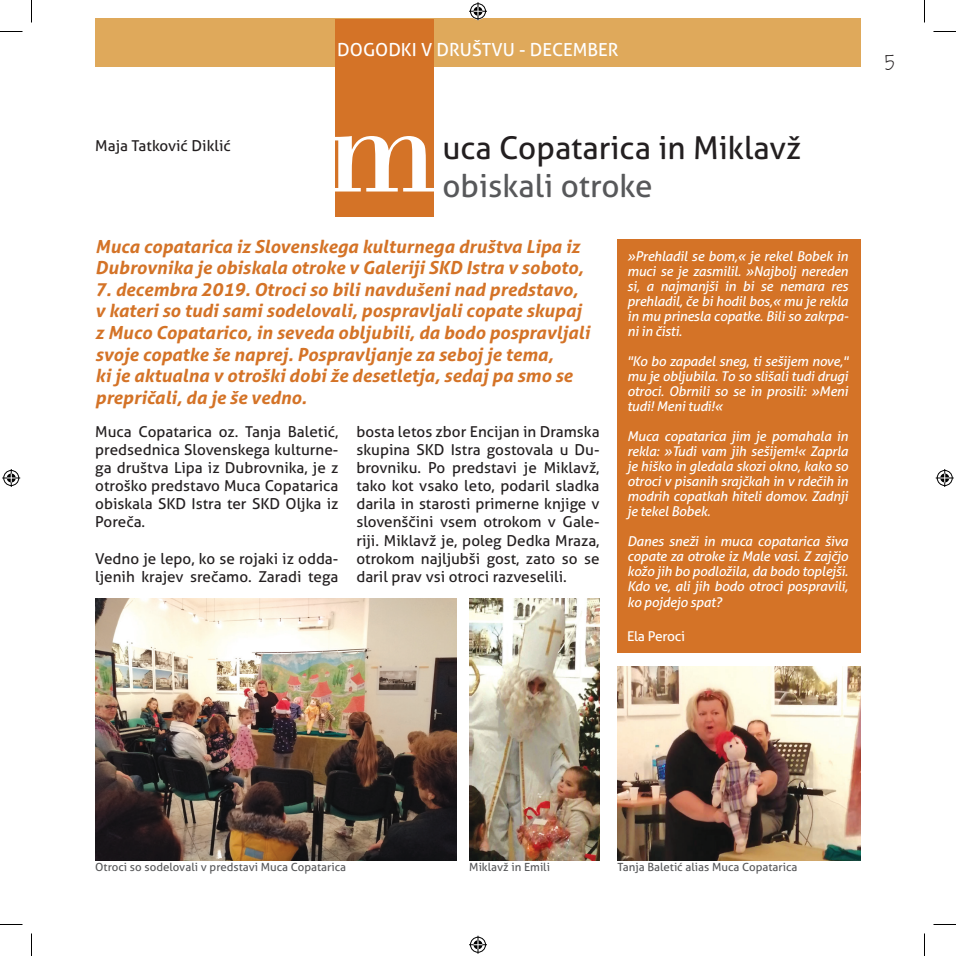
<style>
.page{position:relative;width:956px;height:956px;background:#fff}
.page>*{position:absolute;margin:0;border:0;box-sizing:border-box;transform-origin:0 0}
.t1{font:142.2px "Bodoni";color:#fff}
.t2{font:31.5px "Aller";color:#231f20}
.t3{font:31.5px "Aller";color:#57585a}
.t4{font:italic 700 18px/21.6px "Aller";color:#d47327}
.t5{font:18px "Aller";color:#fff}
.t6{font:18px "KG When Oceans Rise";color:#231f20}
.t7{font:15px/18.1px "Aller";color:#231f20;text-align:justify}
.t8{font:italic 13.5px/15px "Aller";letter-spacing:-.02em;color:#fff;text-align:justify}
.t9{font:13.5px "Aller";letter-spacing:-.02em;color:#fff}
.t10{font:11.25px "Aller";color:#57585a}
</style>
<div class="page">
<div style="left:618px;top:239px;width:243px;height:414px;background:#d47327"></div>
<div style="left:95px;top:19px;width:766px;height:48px;background:#dfa95b"></div>
<div style="left:336px;top:19px;width:98px;height:198px;background:#d47327"></div>
<img style="left:95px;top:598px;width:362px;height:263px">
<img style="left:469px;top:598px;width:131px;height:263px">
<img style="left:618px;top:667px;width:243px;height:194px">
<svg style="left:0;top:31px;width:22px;height:1px"></svg>
<svg style="left:933px;top:31px;width:23px;height:1px"></svg>
<svg style="left:0;top:924px;width:22px;height:1px"></svg>
<svg style="left:933px;top:924px;width:23px;height:1px"></svg>
<svg style="left:31px;top:0;width:1px;height:23px"></svg>
<svg style="left:31px;top:933px;width:1px;height:23px"></svg>
<svg style="left:924px;top:0;width:1px;height:23px"></svg>
<svg style="left:924px;top:933px;width:1px;height:23px"></svg>
<svg style="left:469px;top:2px;width:18px;height:18px"></svg>
<svg style="left:469px;top:936px;width:18px;height:18px"></svg>
<svg style="left:2px;top:469px;width:18px;height:18px"></svg>
<svg style="left:936px;top:469px;width:18px;height:18px"></svg>
<p class="t7" style="left:95px;top:137px;width:137px">Maja Tatković Diklić</p>
<h3 class="t5" style="left:337px;top:38px;width:283px">DOGODKI V DRUŠTVU - DECEMBER</h3>
<h1 class="t1" style="left:323px;top:61px;width:117px">m</h1>
<h2 class="t2" style="left:442px;top:129px;width:360px">uca Copatarica in Miklavž</h2>
<h2 class="t3" style="left:442px;top:166px;width:212px">obiskali otroke</h2>
<h3 class="t4" style="left:95px;top:235px;width:490px">Muca copatarica iz Slovenskega kulturnega društva Lipa iz<br>Dubrovnika je obiskala otroke v Galeriji SKD Istra v soboto,</h3>
<p class="t4" style="left:95px;top:278px;width:496px">7. decembra 2019. Otroci so bili navdušeni nad predstavo, v kateri so tudi sami sodelovali, pospravljali copate skupaj z Muco Copatarico, in seveda obljubili, da bodo pospravljali svoje copatke še naprej. Pospravljanje za seboj je tema,<br>ki je aktualna v otroški dobi že desetletja, sedaj pa smo se prepričali, da je še vedno.</p>
<p class="t7" style="left:95px;top:422px;width:245px">Muca Copatarica oz. Tanja Baletić, predsednica Slovenskega kulturne&shy;ga društva Lipa iz Dubrovnika, je z otroško predstavo Muca Copatarica obiskala SKD Istra ter SKD Oljka iz Poreča.</p>
<p class="t7" style="left:95px;top:549px;width:245px">Vedno je lepo, ko se rojaki iz odda&shy;ljenih krajev srečamo. Zaradi tega</p>
<p class="t7" style="left:356px;top:422px;width:245px">bosta letos zbor Encijan in Dramska skupina SKD Istra gostovala u Du&shy;brovniku. Po predstavi je Miklavž, tako kot vsako leto, podaril sladka darila in starosti primerne knjige v slovenščini vsem otrokom v Gale&shy;riji. Miklavž je, poleg Dedka Mraza, otrokom najljubši gost, zato so se daril prav vsi otroci razveselili.</p>
<p class="t8" style="left:627px;top:248px;width:223px">»Prehladil se bom,« je rekel Bobek in muci se je zasmilil. »Najbolj nereden si, a najmanjši in bi se nemara res prehladil, če bi hodil bos,« mu je rekla in mu prinesla copatke. Bili so zakrpa&shy;ni in čisti.</p>
<p class="t8" style="left:627px;top:353px;width:223px">"Ko bo zapadel sneg, ti sešijem nove," mu je obljubila. To so slišali tudi drugi otroci. Obrnili so se in prosili: »Meni tudi! Meni tudi!«</p>
<p class="t8" style="left:627px;top:428px;width:223px">Muca copatarica jim je pomahala in rekla: »Tudi vam jih sešijem!« Zaprla je hiško in gledala skozi okno, kako so otroci v pisanih srajčkah in v rdečih in modrih copatkah hiteli domov. Zadnji je tekel Bobek.</p>
<p class="t8" style="left:627px;top:533px;width:223px">Danes sneži in muca copatarica šiva copate za otroke iz Male vasi. Z zajčjo kožo jih bo podložila, da bodo toplejši.<br>Kdo ve, ali jih bodo otroci pospravili, ko pojdejo spat?</p>
<p class="t9" style="left:627px;top:628px;width:59px">Ela Peroci</p>
<h3 class="t6" style="left:885px;top:53px;width:11px">5</h3>
<p class="t10" style="left:95px;top:860px;width:252px">Otroci so sodelovali v predstavi Muca Copatarica</p>
<p class="t10" style="left:469px;top:860px;width:82px">Miklavž in Emili</p>
<p class="t10" style="left:618px;top:860px;width:181px">Tanja Baletić alias Muca Copatarica</p>
</div>
